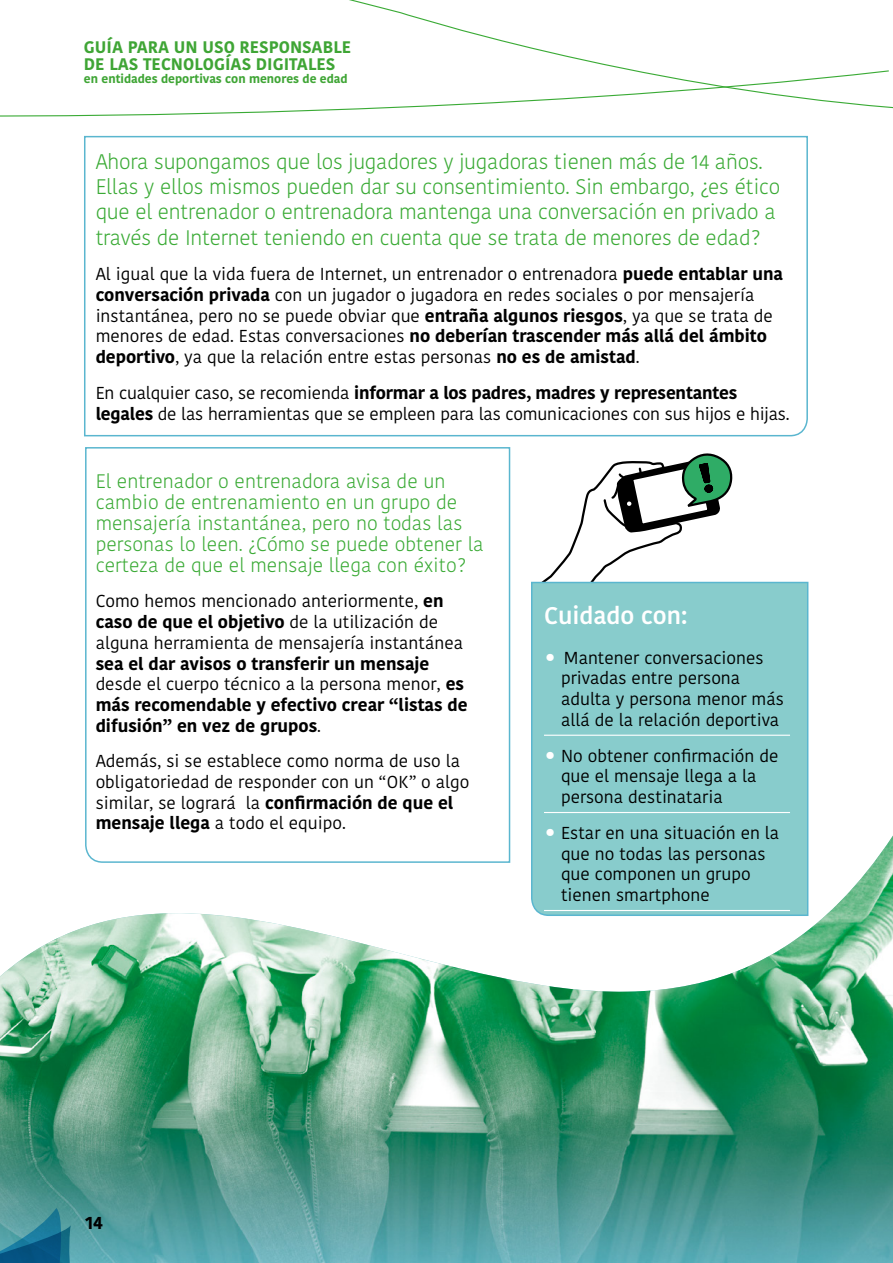
<style>
.page{position:relative;width:893px;height:1263px;background:#fff}
.page>*{position:absolute;margin:0;border:0;box-sizing:border-box;transform-origin:0 0}
.t1{font:600 24px "Kohinoor Bangla";color:#fff}
.t2{font:300 21px/25.2px "Kohinoor Bangla";letter-spacing:-.01em;color:#3aaa35}
.t3{font:300 19.5px/21px "Kohinoor Bangla";color:#3aaa35}
.t4{font:700 18px "Kohinoor Bangla";color:#000}
.t5{font:17.25px/20.7px "Kohinoor Bangla";color:#000}
.t6{font:700 17.25px/20.7px "Kohinoor Bangla";color:#000}
.t7{font:700 16.65px/17.4px "Kohinoor Bangla";color:#3fa535}
.t8{font:700 12px "Kohinoor Bangla";color:#3fa535}
.s1{font-weight:700}
.s2{font-weight:400}
.s3{font-size:27px;color:#fff}
</style>
<div class="page">
<img style="left:0;top:836px;width:893px;height:427px">
<svg style="left:543px;top:453px;width:189px;height:128px"></svg>
<div style="left:530px;top:581px;width:279px;height:336px;background:#8cc"></div>
<hr style="left:544px;top:735px;width:246px;height:1px;background:#fff">
<hr style="left:544px;top:812px;width:246px;height:1px;background:#fff">
<hr style="left:544px;top:910px;width:246px;height:1px;background:#fff">
<svg style="left:84px;top:135px;width:724px;height:302px"></svg>
<svg style="left:0;top:1208px;width:71px;height:55px;background:#2e7e95"></svg>
<svg style="left:0;top:109px;width:368px;height:8px"></svg>
<svg style="left:339px;top:0;width:554px;height:109px"></svg>
<svg style="left:84px;top:447px;width:427px;height:417px"></svg>
<p class="t7" style="left:84px;top:37px;width:269px">GUÍA PARA UN USO RESPONSABLE<br>DE LAS TECNOLOGÍAS DIGITALES</p>
<p class="t8" style="left:84px;top:68px;width:265px">en entidades deportivas con menores de edad</p>
<p class="t2" style="left:96px;top:149px;width:686px">Ahora supongamos que los jugadores y jugadoras tienen más de 14 años.<br>Ellas y ellos mismos pueden dar su consentimiento. Sin embargo, ¿es ético que el entrenador o entrenadora mantenga una conversación en privado a través de Internet teniendo en cuenta que se trata de menores de edad?</p>
<p class="t5" style="left:96px;top:264px;width:689px">Al igual que la vida fuera de Internet, un entrenador o entrenadora <span class="s1">puede entablar una conversación privada</span> con un jugador o jugadora en redes sociales o por mensajería instantánea, pero no se puede obviar que <span class="s1">entraña algunos riesgos</span>, ya que se trata de menores de edad. Estas conversaciones <span class="s1">no deberían trascender más allá del ámbito deportivo</span>, ya que la relación entre estas personas <span class="s1">no es de amistad</span>.</p>
<p class="t5" style="left:96px;top:382px;width:696px">En cualquier caso, se recomienda <span class="s1">informar a los padres, madres y representantes legales</span> de las herramientas que se empleen para las comunicaciones con sus hijos e hijas.</p>
<p class="t3" style="left:96px;top:470px;width:390px">El entrenador o entrenadora avisa de un cambio de entrenamiento en un grupo de mensajería instantánea, pero no todas las personas lo leen. ¿Cómo se puede obtener la certeza de que el mensaje llega con éxito?</p>
<p class="t5" style="left:96px;top:591px;width:369px">Como hemos mencionado anteriormente, <span class="s1">en caso de que el objetivo</span> de la utilización de alguna herramienta de mensajería instantánea</p>
<p class="t6" style="left:96px;top:652px;width:373px">sea el dar avisos o transferir un mensaje <span class="s2">desde el cuerpo técnico a la persona menor,</span> es más recomendable y efectivo crear “listas de difusión” en vez de grupos<span class="s2">.</span></p>
<p class="t5" style="left:96px;top:751px;width:375px">Además, si se establece como norma de uso la obligatoriedad de responder con un “OK” o algo similar, se logrará la <span class="s1">confirmación de que el mensaje llega</span> a todo el equipo.</p>
<h1 class="t1" style="left:544px;top:595px;width:145px">Cuidado con:</h1>
<p class="t5" style="left:561px;top:647px;width:224px;text-indent:-17px"><span class="s3">•</span> Mantener conversaciones privadas entre persona adulta y persona menor más allá de la relación deportiva</p>
<p class="t5" style="left:561px;top:745px;width:219px;text-indent:-17px"><span class="s3">•</span> No obtener confirmación de que el mensaje llega a la persona destinataria</p>
<p class="t5" style="left:561px;top:822px;width:220px;text-indent:-17px"><span class="s3">•</span> Estar en una situación en la que no todas las personas que componen un grupo tienen smartphone</p>
<p class="t4" style="left:85px;top:1206px;width:19px">14</p>
</div>
